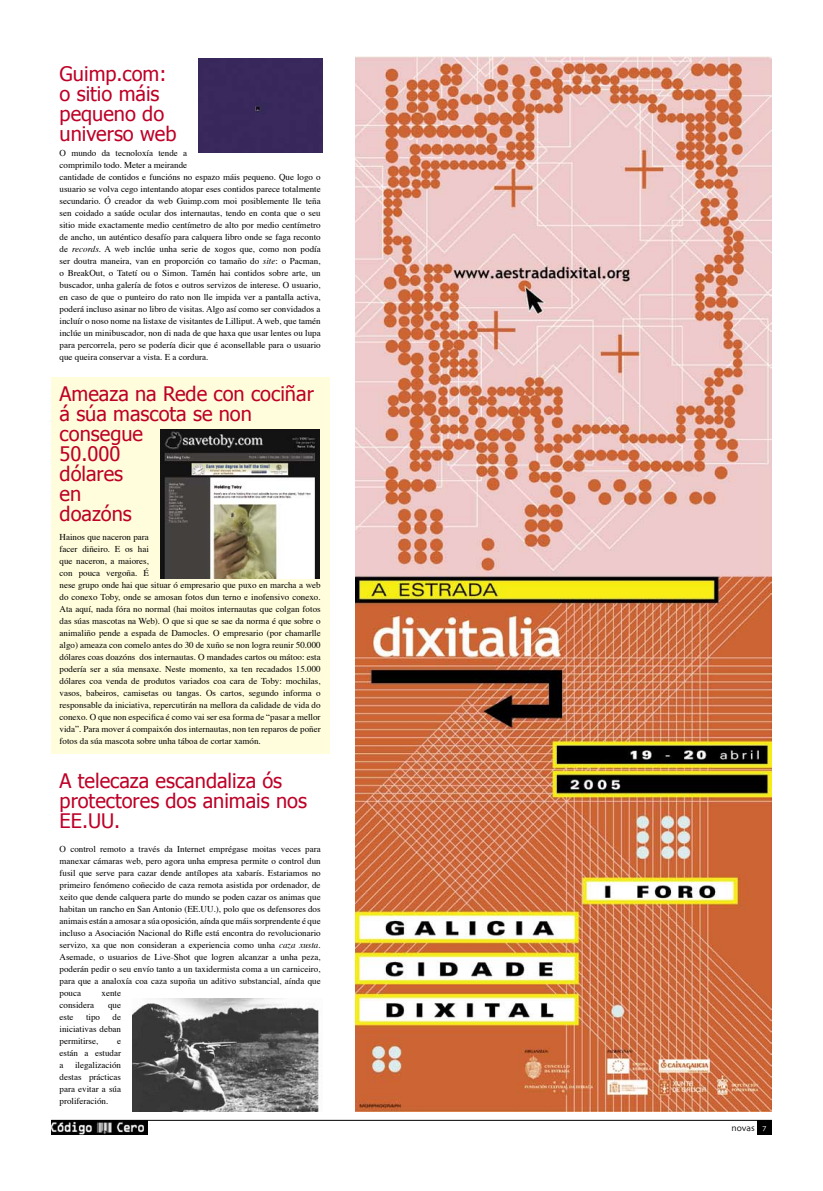
<style>
.page{position:relative;width:823px;height:1191px;background:#fff}
.page>*{position:absolute;margin:0;border:0;box-sizing:border-box;transform-origin:0 0}
.t1{font:20px/20px "Tahoma";color:#be0027}
.t2{font:9px/12px "Times";color:#000;text-align:justify}
.t3{font:9px "Skia";color:#000}
.s1{font-style:italic}
.s2{font-size:8px;color:#fff}
</style>
<div class="page">
<div style="left:757px;top:1120px;width:14px;height:14px;background:#000"></div>
<hr style="left:51px;top:1120px;width:720px;height:1px;background:#000">
<img style="left:51px;top:1121px;width:96px;height:13px">
<div style="left:51px;top:377px;width:278px;height:376px;background:#fffddb"></div>
<img style="left:132px;top:998px;width:187px;height:113px">
<div style="left:198px;top:58px;width:124px;height:95px;background:#39285c"></div>
<img style="left:355px;top:57px;width:416px;height:1054px">
<img style="left:160px;top:429px;width:159px;height:149px">
<h1 class="t1" style="left:60px;top:63px;width:118px">Guimp.com: o sitio máis pequeno do universo web</h1>
<p class="t2" style="left:60px;top:148px;width:262px;text-align:left">O mundo da tecnoloxía tende a<br>comprimilo todo. Meter a meirande<br>cantidade de contidos e funcións no espazo máis pequeno. Que logo o usuario se volva cego intentando atopar eses contidos parece totalmente secundario. Ó creador da web Guimp.com moi posiblemente lle teña sen coidado a saúde ocular dos internautas, tendo en conta que o seu sitio mide exactamente medio centímetro de alto por medio centímetro de ancho, un auténtico desafío para calquera libro onde se faga reconto de <span class="s1">records</span>. A web inclúe unha serie de xogos que, como non podía ser doutra maneira, van en proporción co tamaño do <span class="s1">site</span>: o Pacman, o BreakOut, o Tatetí ou o Simon. Tamén hai contidos sobre arte, un buscador, unha galería de fotos e outros servizos de interese. O usuario, en caso de que o punteiro do rato non lle impida ver a pantalla activa, poderá incluso asinar no libro de visitas. Algo así como ser convidados a incluír o noso nome na listaxe de visitantes de Lilliput. A web, que tamén inclúe un minibuscador, non di nada de que haxa que usar lentes ou lupa para percorrela, pero se podería dicir que é aconsellable para o usuario que queira conservar a vista. E a cordura.</p>
<h1 class="t1" style="left:60px;top:383px;width:255px">Ameaza na Rede con cociñar á súa mascota se non consegue<br>50.000<br>dólares<br>en<br>doazóns</h1>
<p class="t2" style="left:60px;top:532px;width:262px;text-align:left">Hainos que naceron para<br>facer diñeiro. E os hai<br>que naceron, a maiores,<br>con pouca vergoña. É<br>nese grupo onde hai que situar ó empresario que puxo en marcha a web do conexo Toby, onde se amosan fotos dun terno e inofensivo conexo.<br>Ata aquí, nada fóra no normal (hai moitos internautas que colgan fotos das súas mascotas na Web). O que si que se sae da norma é que sobre o animaliño pende a espada de Damocles. O empresario (por chamarlle algo) ameaza con comelo antes do 30 de xuño se non logra reunir 50.000 dólares coas doazóns dos internautas. O mandades cartos ou mátoo: esta podería ser a súa mensaxe. Neste momento, xa ten recadados 15.000 dólares coa venda de produtos variados coa cara de Toby: mochilas, vasos, babeiros, camisetas ou tangas. Os cartos, segundo informa o responsable da iniciativa, repercutirán na mellora da calidade de vida do conexo. O que non especifica é como vai ser esa forma de “pasar a mellor vida”. Para mover á compaixón dos internautas, non ten reparos de poñer fotos da súa mascota sobre unha táboa de cortar xamón.</p>
<h1 class="t1" style="left:60px;top:770px;width:249px">A telecaza escandaliza ós protectores dos animais nos<br>EE.UU.</h1>
<p class="t2" style="left:60px;top:844px;width:262px">O control remoto a través da Internet emprégase moitas veces para manexar cámaras web, pero agora unha empresa permite o control dun fusil que serve para cazar dende antílopes ata xabarís. Estariamos no primeiro fenómeno coñecido de caza remota asistida por ordenador, de xeito que dende calquera parte do mundo se poden cazar os animas que habitan un rancho en San Antonio (EE.UU.), polo que os defensores dos animais están a amosar a súa oposición, aínda que máis sorprendente é que incluso a Asociación Nacional do Rifle está encontra do revolucionario servizo, xa que non consideran a experiencia como unha <span class="s1">caza xusta</span>.<br>Asemade, o usuarios de Live-Shot que logren alcanzar a unha peza, poderán pedir o seu envío tanto a un taxidermista coma a un carniceiro, para que a analoxía coa caza supoña un aditivo substancial, aínda que pouca</p>
<p class="t2" style="left:101px;top:988px;width:21px">xente</p>
<p class="t2" style="left:60px;top:1000px;width:36px">considera</p>
<p class="t2" style="left:108px;top:1000px;width:14px">que</p>
<p class="t2" style="left:60px;top:1012px;width:15px">este</p>
<p class="t2" style="left:86px;top:1012px;width:16px">tipo</p>
<p class="t2" style="left:60px;top:1012px;width:63px;text-indent:53px">de iniciativas deban permitirse,</p>
<p class="t2" style="left:60px;top:1036px;width:63px;text-indent:57px">e están a estudar a</p>
<p class="t2" style="left:60px;top:1060px;width:63px;text-indent:15px">ilegalización destas prácticas para evitar a súa proliferación.</p>
<p class="t3" style="left:731px;top:1122px;width:36px">novas <span class="s2">7</span></p>
</div>
